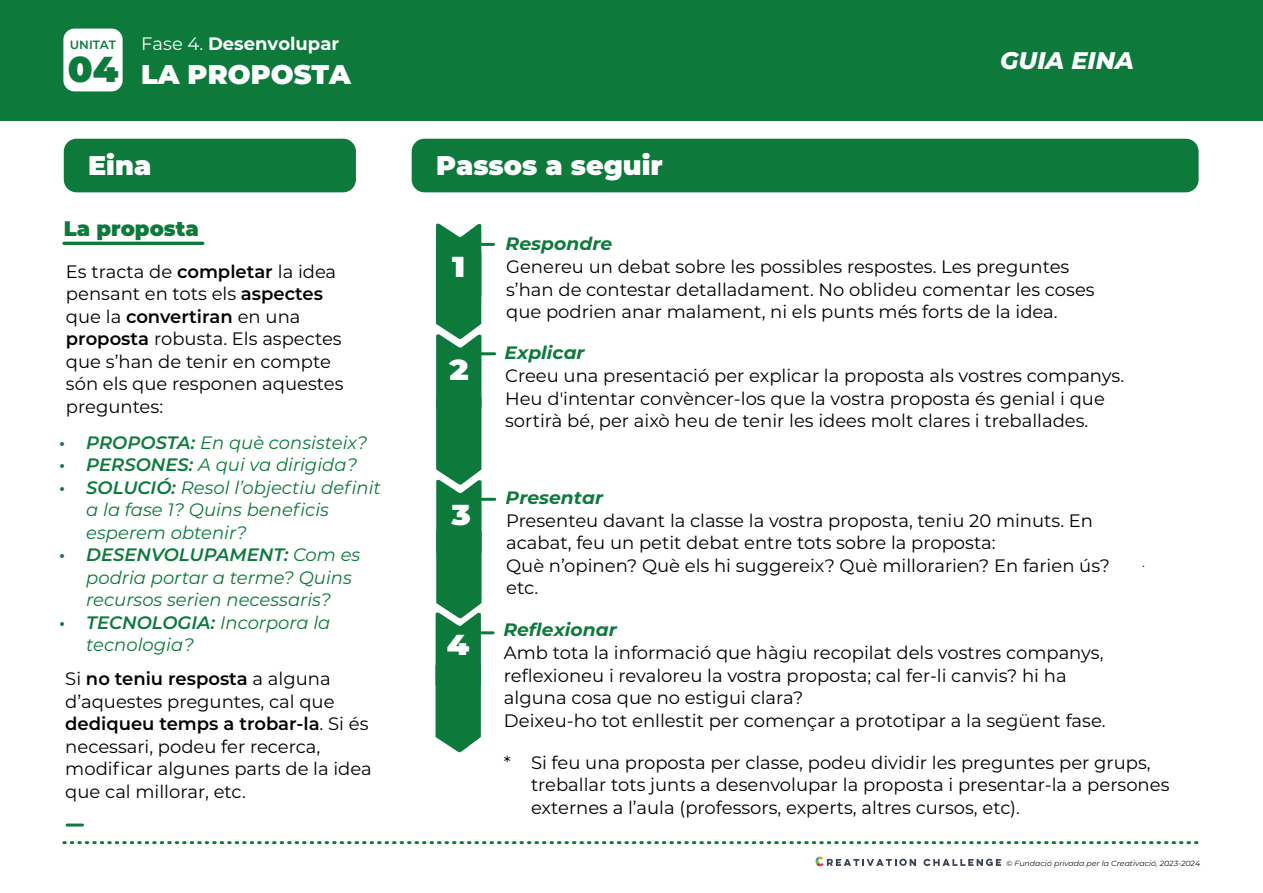
<style>
.page{position:relative;width:1263px;height:893px;background:#fff}
.page>*{position:absolute;margin:0;border:0;box-sizing:border-box;transform-origin:0 0}
.t1{font:900 36px "Montserrat";color:#0d7a3c}
.t2{font:900 28.8px "Montserrat";color:#fff;scale:1.09 1}
.t3{font:900 27px "Montserrat";color:#fff}
.t4{font:italic 800 24px "Montserrat";color:#fff}
.t5{font:900 21px "Montserrat";color:#0d7a3c}
.t6{font:18px/22.5px "Montserrat";color:#000}
.t7{font:italic 18px/22.5px "Montserrat";color:#0d7a3c}
.t8{font:italic 700 18px "Montserrat";color:#0d7a3c;scale:1.04 1}
.t9{font:700 18px "Montserrat";color:#fff}
.t10{font:13.5px "Montserrat";color:#1e120d}
.t11{font:600 12px "Montserrat";color:#0d7a3c}
.t12{font:italic 7.5px "Montserrat";color:#1e120d;scale:1.04 1}
.s1{font-weight:400}
.s2{font-weight:600}
</style>
<div class="page">
<div style="left:64px;top:139px;width:292px;height:53px;background:#0d7a3c;border-radius:13px"></div>
<div style="left:412px;top:139px;width:786px;height:53px;background:#0d7a3c;border-radius:13px"></div>
<hr style="left:64px;top:242px;width:139px;height:3px;background:#0d7a3c">
<hr style="left:67px;top:823px;width:16px;height:3px;background:#0d7a3c">
<hr style="left:478px;top:243px;width:15px;height:3px;background:#0d7a3c">
<hr style="left:479px;top:352px;width:16px;height:3px;background:#0d7a3c">
<hr style="left:479px;top:498px;width:16px;height:3px;background:#0d7a3c">
<hr style="left:478px;top:631px;width:15px;height:3px;background:#0d7a3c">
<svg style="left:435px;top:223px;width:46px;height:529px;background:#278851"></svg>
<svg style="left:64px;top:841px;width:1134px;height:3px"></svg>
<svg style="left:923px;top:858px;width:78px;height:8px"></svg>
<svg style="left:816px;top:857px;width:100px;height:9px"></svg>
<div style="left:0;top:0;width:1263px;height:120px;background:#0d7a3c"></div>
<div style="left:63px;top:29px;width:60px;height:62px;background:#fff;border-radius:11px"></div>
<p class="t11" style="left:70px;top:36px;width:48px">UNITAT</p>
<h1 class="t1" style="left:68px;top:42px;width:52px">04</h1>
<p class="t9" style="left:141px;top:31px;width:200px"><span class="s1">Fase 4.</span> Desenvolupar</p>
<h3 class="t3" style="left:141px;top:54px;width:211px">LA PROPOSTA</h3>
<h3 class="t3" style="left:88px;top:145px;width:65px">Eina</h3>
<p class="t5" style="left:64px;top:213px;width:137px">La proposta</p>
<p class="t6" style="left:66px;top:260px;width:279px">Es tracta de <span class="s2">completar</span> la idea pensant en tots els <span class="s2">aspectes </span>que la <span class="s2">convertiran</span> en una <span class="s2">proposta</span> robusta. Els aspectes que s’han de tenir en compte són els que responen aquestes preguntes:</p>
<p class="t7" style="left:59px;top:431px;width:310px"><span class="s2">• PROPOSTA:</span> En què consisteix?</p>
<p class="t7" style="left:59px;top:453px;width:299px"><span class="s2">• PERSONES:</span> A qui va dirigida?</p>
<p class="t7" style="left:86px;top:476px;width:296px;text-indent:-27px"><span class="s2">• SOLUCIÓ:</span> Resol l’objectiu definit a la fase 1? Quins beneficis esperem obtenir?</p>
<p class="t7" style="left:86px;top:543px;width:276px;text-indent:-27px"><span class="s2">• DESENVOLUPAMENT:</span> Com es podria portar a terme? Quins recursos serien necessaris?</p>
<p class="t7" style="left:86px;top:611px;width:246px;text-indent:-27px"><span class="s2">• TECNOLOGIA:</span> Incorpora la tecnologia?</p>
<p class="t6" style="left:65px;top:667px;width:308px">Si <span class="s2">no teniu resposta</span> a alguna d’aquestes preguntes, cal que <span class="s2">dediqueu temps a trobar-la</span>. Si és necessari, podeu fer recerca, modificar algunes parts de la idea que cal millorar, etc.</p>
<h3 class="t3" style="left:436px;top:145px;width:228px">Passos a seguir</h3>
<h3 class="t4" style="left:1000px;top:43px;width:135px">GUIA EINA</h3>
<h2 class="t2" style="left:452px;top:245px;width:14px">1</h2>
<h2 class="t2" style="left:450px;top:348px;width:19px">2</h2>
<h2 class="t2" style="left:451px;top:493px;width:19px">3</h2>
<h2 class="t2" style="left:447px;top:623px;width:22px">4</h2>
<p class="t8" style="left:506px;top:230px;width:104px">Respondre</p>
<p class="t6" style="left:506px;top:255px;width:590px">Genereu un debat sobre les possibles respostes. Les preguntes s’han de contestar detalladament. No oblideu comentar les coses que podrien anar malament, ni els punts més forts de la idea.</p>
<p class="t8" style="left:505px;top:340px;width:79px">Explicar</p>
<p class="t6" style="left:505px;top:364px;width:621px">Creeu una presentació per explicar la proposta als vostres companys.<br>Heu d'intentar convèncer-los que la vostra proposta és genial i que sortirà bé, per això heu de tenir les idees molt clares i treballades.</p>
<p class="t8" style="left:506px;top:484px;width:95px">Presentar</p>
<p class="t6" style="left:506px;top:508px;width:605px">Presenteu davant la classe la vostra proposta, teniu 20 minuts. En acabat, feu un petit debat entre tots sobre la proposta:<br>Què n’opinen? Què els hi suggereix? Què millorarien? En farien ús? etc.</p>
<p class="t8" style="left:503px;top:616px;width:111px">Reflexionar</p>
<p class="t6" style="left:504px;top:641px;width:603px">Amb tota la informació que hàgiu recopilat dels vostres companys, reflexioneu i revaloreu la vostra proposta; cal fer-li canvis? hi ha alguna cosa que no estigui clara?<br>Deixeu-ho tot enllestit per començar a prototipar a la següent fase.</p>
<p class="t10" style="left:1142px;top:553px;width:4px">.</p>
<p class="t6" style="left:531px;top:750px;width:640px;text-indent:-27px">* Si feu una proposta per classe, podeu dividir les preguntes per grups, treballar tots junts a desenvolupar la proposta i presentar-la a persones externes a l’aula (professors, experts, altres cursos, etc).</p>
<p class="t12" style="left:1006px;top:858px;width:188px">© Fundació privada per la Creativació, 2023-2024</p>
</div>
